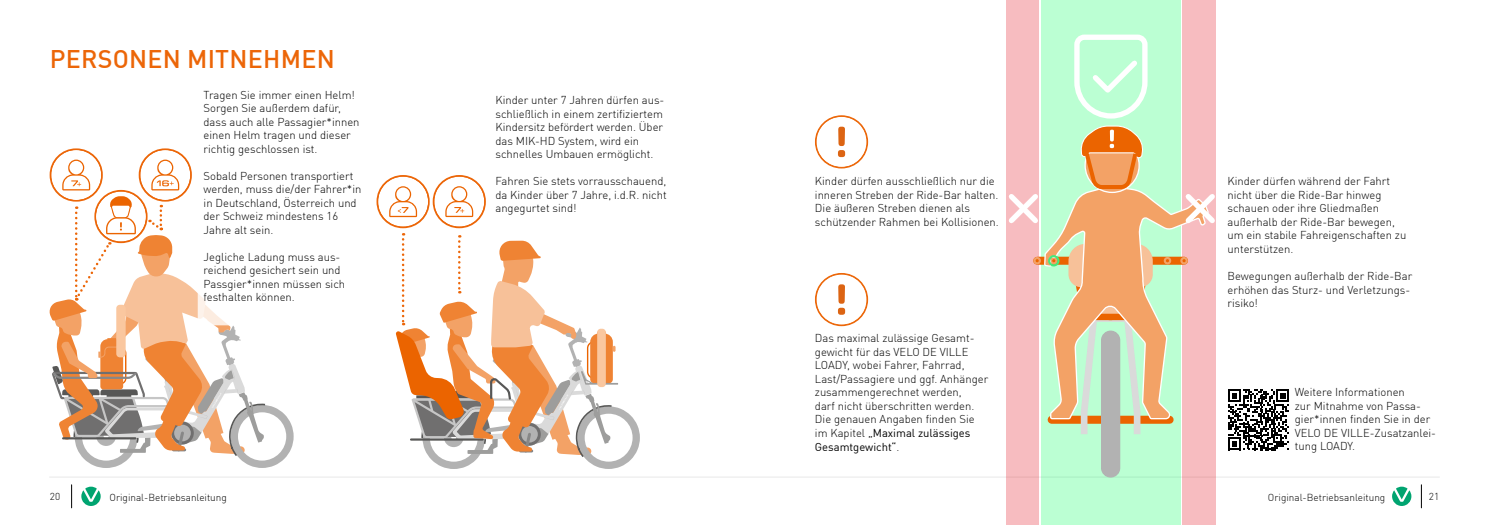
<style>
.page{position:relative;width:1489px;height:525px;background:#fff}
.page>*{position:absolute;margin:0;border:0;box-sizing:border-box;transform-origin:0 0}
.t1{font:500 25px "FFDIN Profor IIC";letter-spacing:.01em;color:#ec6608}
.t2{font:300 11.25px/13.5px "FFDIN Profor IIC";color:#000}
.t3{font:300 10px "FFDIN Profor IIC";color:#000}
.s1{font-weight:400}
</style>
<div class="page">
<hr style="left:50px;top:476px;width:1389px;height:1px;background:#d0d0d0">
<svg style="left:81px;top:486px;width:20px;height:19px"></svg>
<svg style="left:71px;top:484px;width:1px;height:23px"></svg>
<svg style="left:1392px;top:486px;width:19px;height:19px"></svg>
<svg style="left:1420px;top:485px;width:1px;height:22px"></svg>
<svg style="left:377px;top:176px;width:108px;height:51px"></svg>
<div style="left:432px;top:175px;width:54px;height:53px;border:2px solid #ec6608;border-radius:26px"></div>
<svg style="left:396px;top:233px;width:244px;height:235px"></svg>
<svg style="left:50px;top:149px;width:243px;height:318px"></svg>
<div style="left:597px;top:328px;width:9px;height:59px;background:#fac79f;border-radius:4px"></div>
<div style="left:116px;top:304px;width:10px;height:53px;background:#fac79f;border-radius:4px"></div>
<div style="left:198px;top:99px;width:172px;height:226px;background:#fff;border-radius:7px"></div>
<div style="left:1182px;top:0;width:34px;height:524px;background:#f7bcc0"></div>
<div style="left:1006px;top:0;width:33px;height:524px;background:#f7bcc0"></div>
<div style="left:1041px;top:0;width:139px;height:524px;background:#bbffd3"></div>
<div style="left:1100px;top:330px;width:20px;height:147px;background:#b2b2b2;border-radius:10px"></div>
<svg style="left:1037px;top:256px;width:6px;height:8px"></svg>
<div style="left:1033px;top:257px;width:7px;height:7px;border:2px solid #f3a266;border-radius:50%"></div>
<svg style="left:1043px;top:185px;width:145px;height:275px"></svg>
<div style="left:1048px;top:255px;width:11px;height:11px;border:2px solid #46e87c;border-radius:50%"></div>
<svg style="left:1071px;top:34px;width:79px;height:157px"></svg>
<svg style="left:1009px;top:194px;width:29px;height:29px"></svg>
<svg style="left:1180px;top:189px;width:35px;height:39px"></svg>
<svg style="left:815px;top:116px;width:52px;height:52px"></svg>
<div style="left:815px;top:115px;width:53px;height:53px;border:1px solid #ec6608;border-radius:50%"></div>
<svg style="left:815px;top:273px;width:52px;height:52px"></svg>
<div style="left:815px;top:273px;width:53px;height:53px;border:1px solid #ec6608;border-radius:50%"></div>
<svg style="left:1228px;top:389px;width:61px;height:61px"></svg>
<h1 class="t1" style="left:50px;top:39px;width:286px">PERSONEN MITNEHMEN</h1>
<p class="t2" style="left:203px;top:87px;width:157px">Tragen Sie immer einen Helm!<br>Sorgen Sie außerdem dafür, dass auch alle Passagier*innen einen Helm tragen und dieser richtig geschlossen ist.</p>
<p class="t2" style="left:203px;top:168px;width:159px">Sobald Personen transportiert werden, muss die/der Fahrer*in in Deutschland, Österreich und der Schweiz mindestens 16<br>Jahre alt sein.</p>
<p class="t2" style="left:203px;top:249px;width:143px">Jegliche Ladung muss aus&shy;reichend gesichert sein und<br>Passgier*innen müssen sich festhalten können.</p>
<p class="t2" style="left:495px;top:93px;width:170px">Kinder unter 7 Jahren dürfen aus&shy;schließlich in einem zertifiziertem Kindersitz befördert werden. Über das MIK-HD System, wird ein schnelles Umbauen ermöglicht.</p>
<p class="t2" style="left:495px;top:174px;width:173px;text-align:justify">Fahren Sie stets vorrausschauend, da Kinder über 7 Jahre, i.d.R. nicht angegurtet sind!</p>
<p class="t2" style="left:815px;top:174px;width:185px">Kinder dürfen ausschließlich nur die inneren Streben der Ride-Bar halten.<br>Die äußeren Streben dienen als schützender Rahmen bei Kollisionen.</p>
<p class="t2" style="left:815px;top:330px;width:175px">Das maximal zulässige Gesamt&shy;gewicht für das VELO DE VILLE<br>LOADY, wobei Fahrer, Fahrrad,<br>Last/Passagiere und ggf. Anhänger zusammengerechnet werden,<br>darf nicht überschritten werden.<br>Die genauen Angaben finden Sie im Kapitel <span class="s1">„Maximal zulässiges<br>Gesamtgewicht“</span>.</p>
<p class="t2" style="left:1227px;top:174px;width:180px">Kinder dürfen während der Fahrt nicht über die Ride-Bar hinweg schauen oder ihre Gliedmaßen außerhalb der Ride-Bar bewegen, um ein stabile Fahreigenschaften zu unterstützen.</p>
<p class="t2" style="left:1227px;top:268px;width:186px">Bewegungen außerhalb der Ride-Bar erhöhen das Sturz- und Verletzungs&shy;risiko!</p>
<p class="t2" style="left:1294px;top:384px;width:143px">Weitere Informationen<br>zur Mitnahme von Passa&shy;gier*innen finden Sie in der<br>VELO DE VILLE-Zusatzanlei&shy;tung LOADY.</p>
<p class="t3" style="left:50px;top:488px;width:12px">20</p>
<p class="t3" style="left:109px;top:489px;width:119px">Original-Betriebsanleitung</p>
<p class="t3" style="left:1267px;top:489px;width:119px">Original-Betriebsanleitung</p>
<p class="t3" style="left:1428px;top:488px;width:12px">21</p>
</div>
